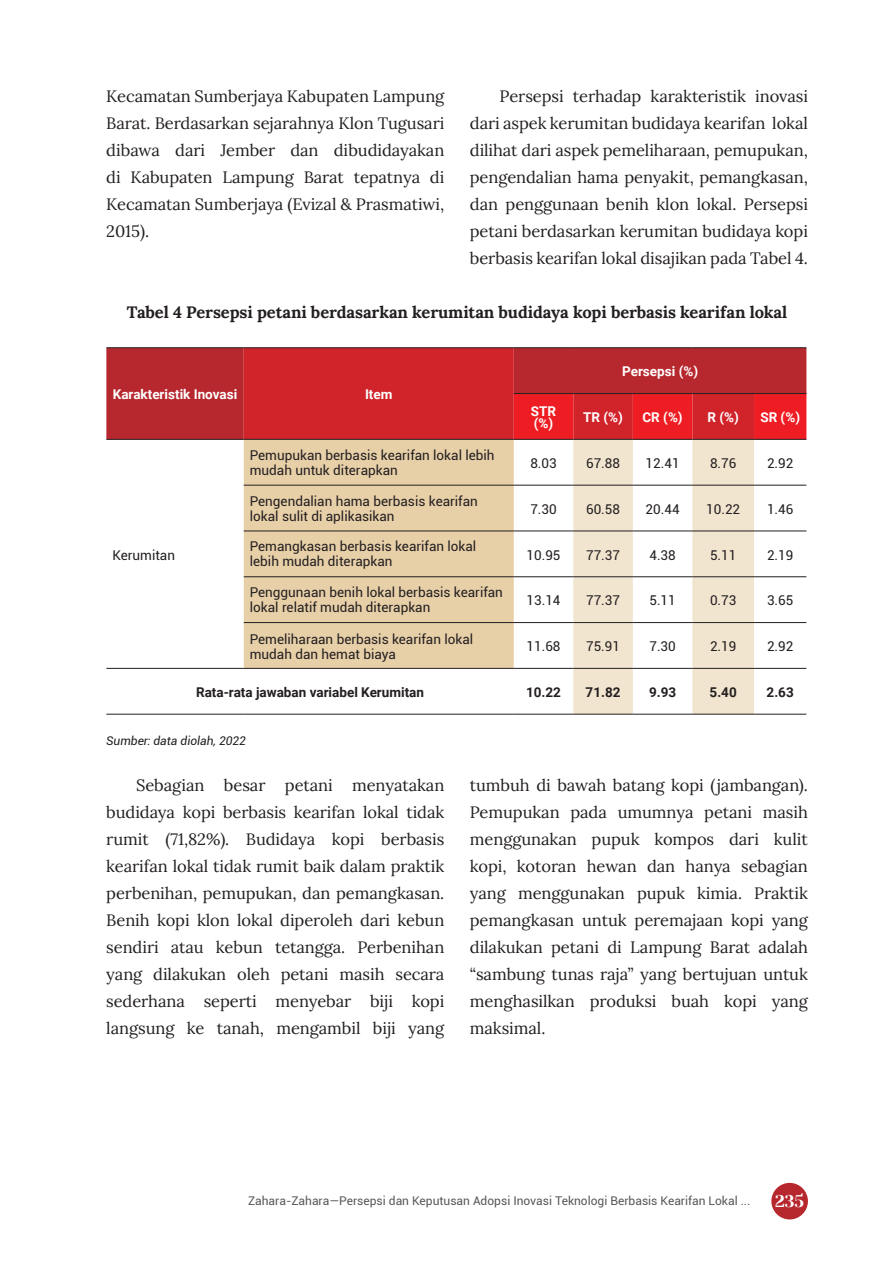
<style>
.page{position:relative;width:893px;height:1263px;background:#fff}
.page>*{position:absolute;margin:0;border:0;box-sizing:border-box;transform-origin:0 0}
.t1{font:16.95px "Yeseva One";color:#fff}
.t2{font:16.5px/27px "Lora";letter-spacing:-.005em;color:#231f20;text-align:justify}
.t3{font:700 16.5px "Lora";letter-spacing:-.005em;color:#231f20}
.t4{font:13.5px/15px "Roboto";color:#231f20}
.t5{font:700 13.5px/12px "Roboto";color:#fff}
.t6{font:700 13.5px "Roboto";color:#231f20}
.t7{font:12px "Roboto";color:#57585a}
.t8{font:italic 12px "Roboto";color:#231f20}
</style>
<div class="page">
<div style="left:771px;top:1183px;width:37px;height:36px;background:#b7282e;border-radius:50%"></div>
<div style="left:106px;top:348px;width:700px;height:91px;background:#b7282e"></div>
<svg style="left:244px;top:348px;width:510px;height:91px;background:#c8242b"></svg>
<svg style="left:514px;top:394px;width:292px;height:45px;background:#e11f26"></svg>
<div style="left:244px;top:440px;width:270px;height:228px;background:#e7cfa8"></div>
<svg style="left:573px;top:440px;width:181px;height:274px;fill:#f2e5cf"></svg>
<hr style="left:106px;top:347px;width:138px;height:1px;background:#231f20">
<hr style="left:244px;top:347px;width:270px;height:1px;background:#231f20">
<hr style="left:514px;top:347px;width:59px;height:1px;background:#231f20">
<hr style="left:573px;top:347px;width:60px;height:1px;background:#231f20">
<hr style="left:633px;top:347px;width:59px;height:1px;background:#231f20">
<hr style="left:692px;top:347px;width:62px;height:1px;background:#231f20">
<hr style="left:754px;top:347px;width:52px;height:1px;background:#231f20">
<hr style="left:514px;top:393px;width:59px;height:1px;background:#231f20">
<hr style="left:573px;top:393px;width:60px;height:1px;background:#231f20">
<hr style="left:633px;top:393px;width:59px;height:1px;background:#231f20">
<hr style="left:692px;top:393px;width:62px;height:1px;background:#231f20">
<hr style="left:754px;top:393px;width:52px;height:1px;background:#231f20">
<hr style="left:106px;top:439px;width:138px;height:1px;background:#231f20">
<hr style="left:244px;top:439px;width:270px;height:1px;background:#231f20">
<hr style="left:514px;top:439px;width:59px;height:1px;background:#231f20">
<hr style="left:573px;top:439px;width:60px;height:1px;background:#231f20">
<hr style="left:633px;top:439px;width:59px;height:1px;background:#231f20">
<hr style="left:692px;top:439px;width:62px;height:1px;background:#231f20">
<hr style="left:754px;top:439px;width:52px;height:1px;background:#231f20">
<hr style="left:244px;top:485px;width:270px;height:1px;background:#231f20">
<hr style="left:514px;top:485px;width:59px;height:1px;background:#231f20">
<hr style="left:573px;top:485px;width:60px;height:1px;background:#231f20">
<hr style="left:633px;top:485px;width:59px;height:1px;background:#231f20">
<hr style="left:692px;top:485px;width:62px;height:1px;background:#231f20">
<hr style="left:754px;top:485px;width:52px;height:1px;background:#231f20">
<hr style="left:244px;top:531px;width:270px;height:1px;background:#231f20">
<hr style="left:514px;top:531px;width:59px;height:1px;background:#231f20">
<hr style="left:573px;top:531px;width:60px;height:1px;background:#231f20">
<hr style="left:633px;top:531px;width:59px;height:1px;background:#231f20">
<hr style="left:692px;top:531px;width:62px;height:1px;background:#231f20">
<hr style="left:754px;top:531px;width:52px;height:1px;background:#231f20">
<hr style="left:244px;top:576px;width:270px;height:1px;background:#231f20">
<hr style="left:514px;top:576px;width:59px;height:1px;background:#231f20">
<hr style="left:573px;top:576px;width:60px;height:1px;background:#231f20">
<hr style="left:633px;top:576px;width:59px;height:1px;background:#231f20">
<hr style="left:692px;top:576px;width:62px;height:1px;background:#231f20">
<hr style="left:754px;top:576px;width:52px;height:1px;background:#231f20">
<hr style="left:244px;top:622px;width:270px;height:1px;background:#231f20">
<hr style="left:514px;top:622px;width:59px;height:1px;background:#231f20">
<hr style="left:573px;top:622px;width:60px;height:1px;background:#231f20">
<hr style="left:633px;top:622px;width:59px;height:1px;background:#231f20">
<hr style="left:692px;top:622px;width:62px;height:1px;background:#231f20">
<hr style="left:754px;top:622px;width:52px;height:1px;background:#231f20">
<hr style="left:106px;top:668px;width:138px;height:1px;background:#231f20">
<hr style="left:244px;top:668px;width:270px;height:1px;background:#231f20">
<hr style="left:514px;top:668px;width:59px;height:1px;background:#231f20">
<hr style="left:573px;top:668px;width:60px;height:1px;background:#231f20">
<hr style="left:633px;top:668px;width:59px;height:1px;background:#231f20">
<hr style="left:692px;top:668px;width:62px;height:1px;background:#231f20">
<hr style="left:754px;top:668px;width:52px;height:1px;background:#231f20">
<hr style="left:106px;top:714px;width:138px;height:1px;background:#231f20">
<hr style="left:244px;top:714px;width:270px;height:1px;background:#231f20">
<hr style="left:514px;top:714px;width:59px;height:1px;background:#231f20">
<hr style="left:573px;top:714px;width:60px;height:1px;background:#231f20">
<hr style="left:633px;top:714px;width:59px;height:1px;background:#231f20">
<hr style="left:692px;top:714px;width:62px;height:1px;background:#231f20">
<hr style="left:754px;top:714px;width:52px;height:1px;background:#231f20">
<p class="t2" style="left:106px;top:81px;width:340px">Kecamatan Sumberjaya Kabupaten Lampung Barat. Berdasarkan sejarahnya Klon Tugusari dibawa dari Jember dan dibudidayakan di Kabupaten Lampung Barat tepatnya di Kecamatan Sumberjaya (Evizal &amp; Prasmatiwi, 2015).</p>
<p class="t2" style="left:470px;top:81px;width:340px;text-indent:30px">Persepsi terhadap karakteristik inovasi dari aspek kerumitan budidaya kearifan lokal dilihat dari aspek pemeliharaan, pemupukan, pengendalian hama penyakit, pemangkasan, dan penggunaan benih klon lokal. Persepsi petani berdasarkan kerumitan budidaya kopi berbasis kearifan lokal disajikan pada Tabel 4.</p>
<p class="t3" style="left:127px;top:299px;width:662px">Tabel 4 Persepsi petani berdasarkan kerumitan budidaya kopi berbasis kearifan lokal</p>
<p class="t5" style="left:113px;top:388px;width:126px">Karakteristik Inovasi</p>
<p class="t5" style="left:365px;top:388px;width:29px">Item</p>
<p class="t5" style="left:622px;top:365px;width:78px">Persepsi (%)</p>
<p class="t5" style="left:531px;top:405px;width:27px">STR (%)</p>
<p class="t5" style="left:583px;top:411px;width:41px">TR (%)</p>
<p class="t5" style="left:642px;top:411px;width:42px">CR (%)</p>
<p class="t5" style="left:707px;top:411px;width:33px">R (%)</p>
<p class="t5" style="left:760px;top:411px;width:41px">SR (%)</p>
<p class="t4" style="left:112px;top:547px;width:64px">Kerumitan</p>
<p class="t4" style="left:250px;top:447px;width:246px">Pemupukan berbasis kearifan lokal lebih mudah untuk diterapkan</p>
<p class="t4" style="left:530px;top:455px;width:28px">8.03</p>
<p class="t4" style="left:586px;top:455px;width:36px">67.88</p>
<p class="t4" style="left:646px;top:455px;width:36px">12.41</p>
<p class="t4" style="left:710px;top:455px;width:28px">8.76</p>
<p class="t4" style="left:767px;top:455px;width:28px">2.92</p>
<p class="t4" style="left:250px;top:493px;width:230px">Pengendalian hama berbasis kearifan lokal sulit di aplikasikan</p>
<p class="t4" style="left:530px;top:501px;width:28px">7.30</p>
<p class="t4" style="left:586px;top:501px;width:36px">60.58</p>
<p class="t4" style="left:646px;top:501px;width:36px">20.44</p>
<p class="t4" style="left:706px;top:501px;width:36px">10.22</p>
<p class="t4" style="left:767px;top:501px;width:28px">1.46</p>
<p class="t4" style="left:250px;top:539px;width:228px">Pemangkasan berbasis kearifan lokal lebih mudah diterapkan</p>
<p class="t4" style="left:526px;top:547px;width:36px">10.95</p>
<p class="t4" style="left:586px;top:547px;width:36px">77.37</p>
<p class="t4" style="left:649px;top:547px;width:28px">4.38</p>
<p class="t4" style="left:710px;top:547px;width:28px">5.11</p>
<p class="t4" style="left:767px;top:547px;width:28px">2.19</p>
<p class="t4" style="left:250px;top:584px;width:255px">Penggunaan benih lokal berbasis kearifan lokal relatif mudah diterapkan</p>
<p class="t4" style="left:526px;top:593px;width:36px">13.14</p>
<p class="t4" style="left:586px;top:593px;width:36px">77.37</p>
<p class="t4" style="left:649px;top:593px;width:28px">5.11</p>
<p class="t4" style="left:710px;top:593px;width:28px">0.73</p>
<p class="t4" style="left:767px;top:593px;width:28px">3.65</p>
<p class="t4" style="left:250px;top:631px;width:225px">Pemeliharaan berbasis kearifan lokal mudah dan hemat biaya</p>
<p class="t4" style="left:526px;top:638px;width:36px">11.68</p>
<p class="t4" style="left:586px;top:638px;width:36px">75.91</p>
<p class="t4" style="left:649px;top:638px;width:28px">7.30</p>
<p class="t4" style="left:710px;top:638px;width:28px">2.19</p>
<p class="t4" style="left:767px;top:638px;width:28px">2.92</p>
<p class="t6" style="left:196px;top:683px;width:230px">Rata-rata jawaban variabel Kerumitan</p>
<p class="t6" style="left:526px;top:683px;width:36px">10.22</p>
<p class="t6" style="left:586px;top:683px;width:36px">71.82</p>
<p class="t6" style="left:649px;top:683px;width:29px">9.93</p>
<p class="t6" style="left:710px;top:683px;width:29px">5.40</p>
<p class="t6" style="left:767px;top:683px;width:29px">2.63</p>
<p class="t8" style="left:106px;top:732px;width:141px">Sumber: data diolah, 2022</p>
<p class="t2" style="left:106px;top:770px;width:340px;text-indent:30px">Sebagian besar petani menyatakan budidaya kopi berbasis kearifan lokal tidak rumit (71,82%). Budidaya kopi berbasis kearifan lokal tidak rumit baik dalam praktik perbenihan, pemupukan, dan pemangkasan.<br>Benih kopi klon lokal diperoleh dari kebun sendiri atau kebun tetangga. Perbenihan yang dilakukan oleh petani masih secara sederhana seperti menyebar biji kopi langsung ke tanah, mengambil biji yang</p>
<p class="t2" style="left:470px;top:770px;width:340px">tumbuh di bawah batang kopi (jambangan).<br>Pemupukan pada umumnya petani masih menggunakan pupuk kompos dari kulit kopi, kotoran hewan dan hanya sebagian yang menggunakan pupuk kimia. Praktik pemangkasan untuk peremajaan kopi yang dilakukan petani di Lampung Barat adalah “sambung tunas raja” yang bertujuan untuk menghasilkan produksi buah kopi yang maksimal.</p>
<p class="t7" style="left:248px;top:1192px;width:504px">Zahara-Zahara—Persepsi dan Keputusan Adopsi Inovasi Teknologi Berbasis Kearifan Lokal ...</p>
<p class="t1" style="left:775px;top:1188px;width:31px">235</p>
</div>
